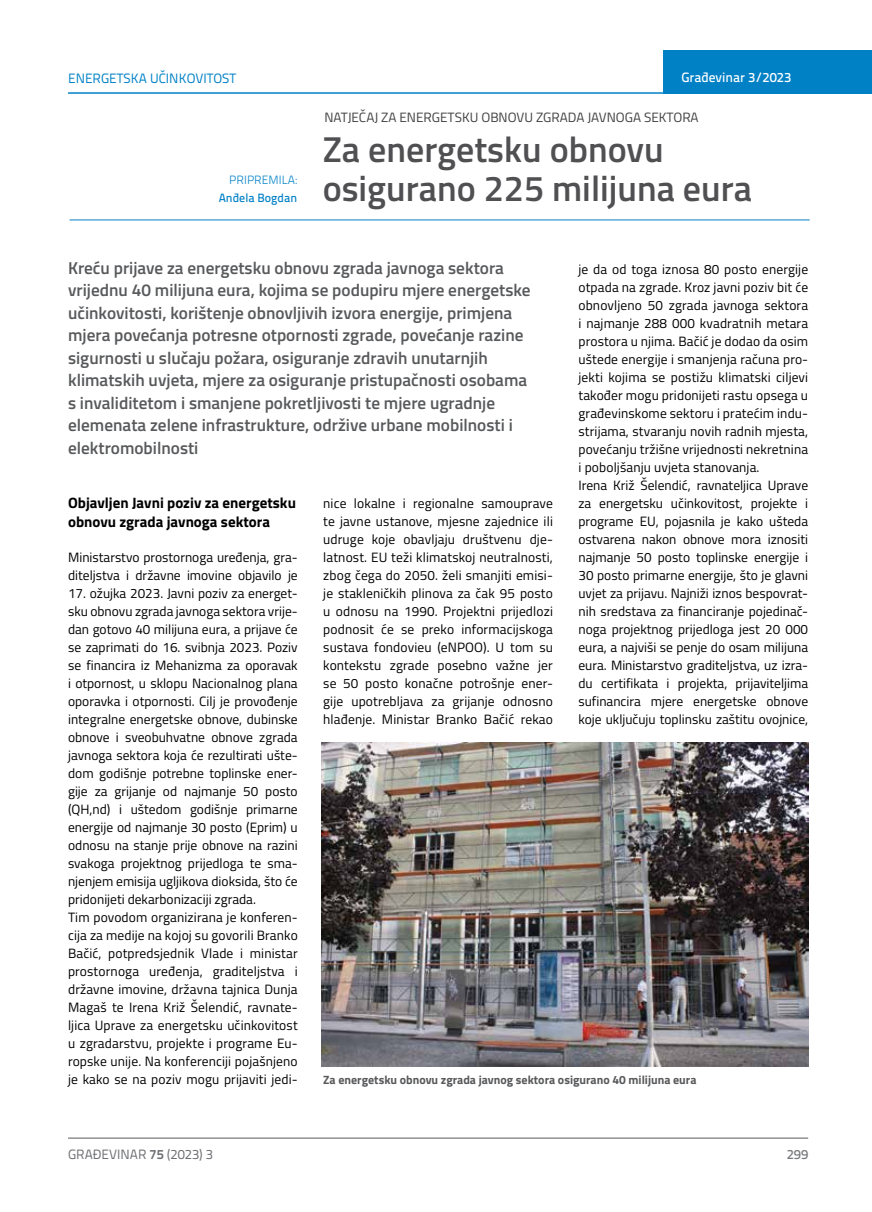
<style>
.page{position:relative;width:872px;height:1212px;background:#fff}
.page>*{position:absolute;margin:0;border:0;box-sizing:border-box;transform-origin:0 0}
.t1{font:600 36px/39px "Titillium";color:#505052}
.t2{font:600 17.25px/22.5px "Titillium";color:#58595b}
.t3{font:700 15px/19.5px "Titillium";color:#000}
.t4{font:13.5px/18px "Titillium";color:#000}
.t5{font:13.5px "Titillium";color:#414042}
.t6{font:13.5px "Titillium Text 22 L";color:#0081c6}
.t7{font:13.5px "Titillium Text 22 L";color:#6d6e71}
.t8{font:500 13.5px "Titillium Text 22 L";color:#fff}
.t9{font:500 13.5px "Titillium Text 22 L";color:#797a7d}
.t10{font:700 12px "Titillium";color:#58595b}
.t11{font:500 12px "Titillium Text 22 L";color:#0081c6}
.t12{font:300 12px "Titillium Text 22 L";color:#0081c6}
.s1{font-weight:700}
</style>
<div class="page">
<div style="left:663px;top:50px;width:209px;height:44px;background:#0081c6"></div>
<hr style="left:68px;top:92px;width:804px;height:2px;background:#0081c6">
<hr style="left:68px;top:1138px;width:740px;height:1px;background:#58595b">
<hr style="left:70px;top:220px;width:739px;height:1px;background:#0081c6">
<img style="left:322px;top:742px;width:486px;height:324px">
<p class="t6" style="left:68px;top:68px;width:170px">ENERGETSKA UČINKOVITOST</p>
<p class="t8" style="left:681px;top:67px;width:111px">Građevinar 3/2023</p>
<p class="t12" style="left:229px;top:171px;width:69px">PRIPREMILA:</p>
<p class="t11" style="left:219px;top:188px;width:80px">Anđela Bogdan</p>
<p class="t5" style="left:324px;top:107px;width:376px">NATJEČAJ ZA ENERGETSKU OBNOVU ZGRADA JAVNOGA SEKTORA</p>
<h1 class="t1" style="left:323px;top:128px;width:431px">Za energetsku obnovu osigurano 225 milijuna eura</h1>
<p class="t2" style="left:68px;top:256px;width:464px">Kreću prijave za energetsku obnovu zgrada javnoga sektora vrijednu 40 milijuna eura, kojima se podupiru mjere energetske učinkovitosti, korištenje obnovljivih izvora energije, primjena mjera povećanja potresne otpornosti zgrade, povećanje razine sigurnosti u slučaju požara, osiguranje zdravih unutarnjih klimatskih uvjeta, mjere za osiguranje pristupačnosti osobama s invaliditetom i smanjene pokretljivosti te mjere ugradnje elemenata zelene infrastrukture, održive urbane mobilnosti i elektromobilnosti</p>
<p class="t4" style="left:578px;top:259px;width:231px">je da od toga iznosa 80 posto energije otpada na zgrade. Kroz javni poziv bit će obnovljeno 50 zgrada javnoga sektora i najmanje 288 000 kvadratnih metara prostora u njima. Bačić je dodao da osim uštede energije i smanjenja računa pro&shy;jekti kojima se postižu klimatski ciljevi također mogu pridonijeti rastu opsega u građevinskome sektoru i pratećim indu&shy;strijama, stvaranju novih radnih mjesta, povećanju tržišne vrijednosti nekretnina i poboljšanju uvjeta stanovanja.<br>Irena Križ Šelendić, ravnateljica Uprave za energetsku učinkovitost, projekte i programe EU, pojasnila je kako ušteda ostvarena nakon obnove mora iznositi najmanje 50 posto toplinske energije i 30 posto primarne energije, što je glavni uvjet za prijavu. Najniži iznos bespovrat&shy;nih sredstava za financiranje pojedinač&shy;noga projektnog prijedloga jest 20 000 eura, a najviši se penje do osam milijuna eura. Ministarstvo graditeljstva, uz izra&shy;du certifikata i projekta, prijaviteljima sufinancira mjere energetske obnove koje uključuju toplinsku zaštitu ovojnice,</p>
<p class="t3" style="left:68px;top:492px;width:229px">Objavljen Javni poziv za energetsku obnovu zgrada javnoga sektora</p>
<p class="t4" style="left:68px;top:547px;width:231px">Ministarstvo prostornoga uređenja, gra&shy;diteljstva i državne imovine objavilo je</p>
<p class="t4" style="left:68px;top:583px;width:231px">17. ožujka 2023. Javni poziv za energet&shy;sku obnovu zgrada javnoga sektora vrije&shy;dan gotovo 40 milijuna eura, a prijave će se zaprimati do 16. svibnja 2023. Poziv se financira iz Mehanizma za oporavak i otpornost, u sklopu Nacionalnog plana oporavka i otpornosti. Cilj je provođenje integralne energetske obnove, dubinske obnove i sveobuhvatne obnove zgrada javnoga sektora koja će rezultirati ušte&shy;dom godišnje potrebne toplinske ener&shy;gije za grijanje od najmanje 50 posto (QH,nd) i uštedom godišnje primarne energije od najmanje 30 posto (Eprim) u odnosu na stanje prije obnove na razini svakoga projektnog prijedloga te sma&shy;njenjem emisija ugljikova dioksida, što će pridonijeti dekarbonizaciji zgrada.<br>Tim povodom organizirana je konferen&shy;cija za medije na kojoj su govorili Branko Bačić, potpredsjednik Vlade i ministar prostornoga uređenja, graditeljstva i državne imovine, državna tajnica Dunja Magaš te Irena Križ Šelendić, ravnate&shy;ljica Uprave za energetsku učinkovitost u zgradarstvu, projekte i programe Eu&shy;ropske unije. Na konferenciji pojašnjeno je kako se na poziv mogu prijaviti jedi-</p>
<p class="t4" style="left:323px;top:493px;width:231px;text-align:justify">nice lokalne i regionalne samouprave te javne ustanove, mjesne zajednice ili udruge koje obavljaju društvenu dje&shy;latnost. EU teži klimatskoj neutralnosti, zbog čega do 2050. želi smanjiti emisi&shy;je stakleničkih plinova za čak 95 posto u odnosu na 1990. Projektni prijedlozi podnosit će se preko informacijskoga sustava fondovieu (eNPOO). U tom su kontekstu zgrade posebno važne jer se 50 posto konačne potrošnje ener&shy;gije upotrebljava za grijanje odnosno hlađenje. Ministar Branko Bačić rekao</p>
<p class="t10" style="left:323px;top:1071px;width:375px">Za energetsku obnovu zgrada javnog sektora osigurano 40 milijuna eura</p>
<p class="t7" style="left:68px;top:1144px;width:146px">GRAĐEVINAR <span class="s1">75</span> (2023) 3</p>
<p class="t9" style="left:786px;top:1144px;width:23px">299</p>
</div>
